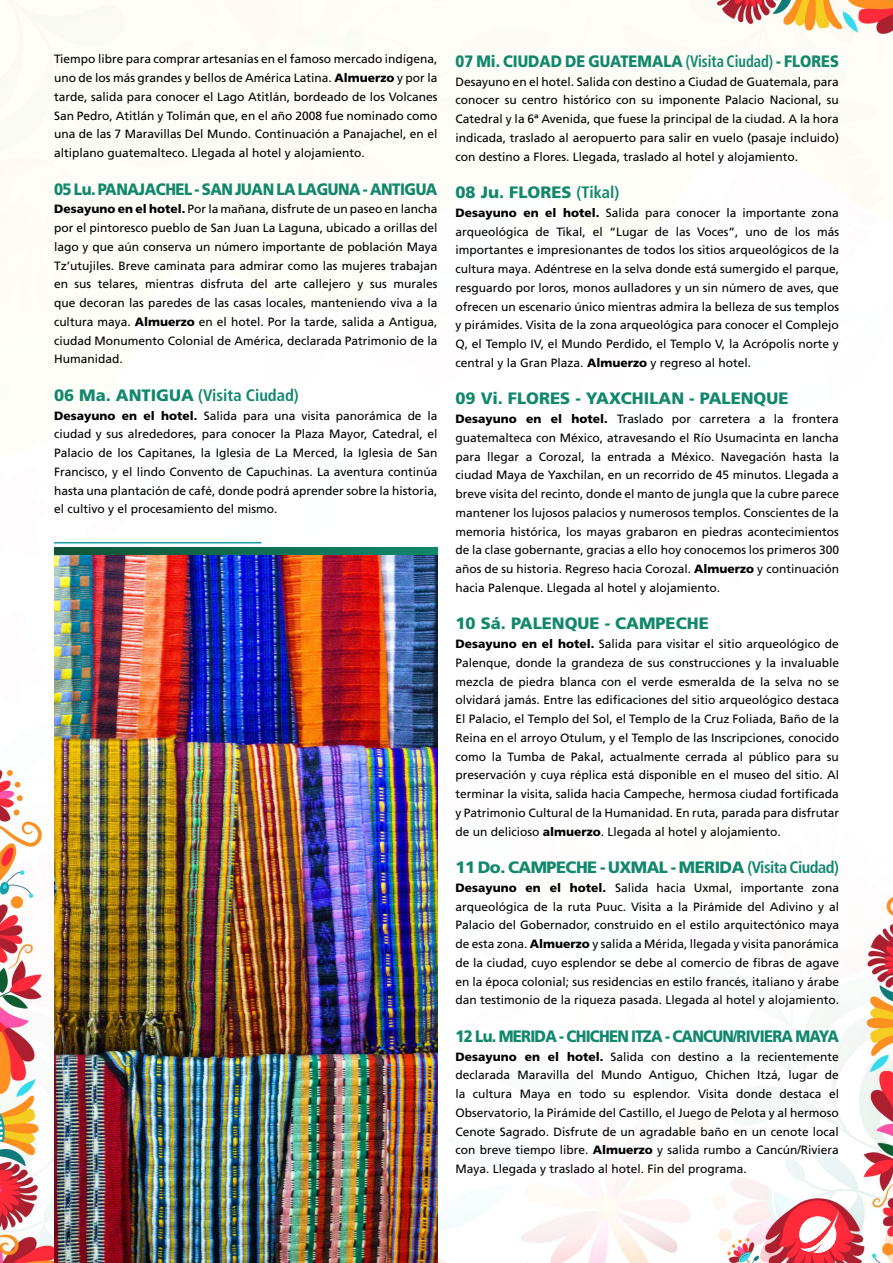
<style>
.page{position:relative;width:893px;height:1263px;background:#fff}
.page>*{position:absolute;margin:0;border:0;box-sizing:border-box;transform-origin:0 0}
.t1{font:900 16.5px "Frutiger";color:#11886b}
.t2{font:900 16.5px "Frutiger";color:#11886b;scale:.88 1}
.t3{font:900 16.5px "Frutiger";letter-spacing:-.05em;color:#11886b;scale:.9 1}
.t4{font:900 16.5px "Frutiger";letter-spacing:-.03em;color:#11886b}
.t5{font:900 16.5px "Frutiger";letter-spacing:-.03em;color:#11886b;scale:.9 1}
.t6{font:700 condensed 16.5px "Frutiger";color:#11886b}
.t7{font:12px/18.8px "Frutiger";color:#000;text-align:justify}
.s1{font-weight:900}
.s2{font-weight:900;font-stretch:normal}
.s3{font-weight:700;font-stretch:condensed}
</style>
<div class="page">
<img style="left:0;top:0;width:893px;height:1263px">
<img style="left:800px;top:1210px;width:39px;height:43px">
<hr style="left:0;top:430px;width:1px;height:74px;background:#fff">
<img style="left:54px;top:555px;width:383px;height:708px">
<svg style="left:54px;top:548px;width:383px;height:7px;background:#116c4f"></svg>
<hr style="left:54px;top:542px;width:208px;height:1px;background:#149ea3">
<p class="t7" style="left:54px;top:50px;width:385px">Tiempo libre para comprar artesanías en el famoso mercado indígena, uno de los más grandes y bellos de América Latina. <span class="s1">Almuerzo</span> y por la tarde, salida para conocer el Lago Atitlán, bordeado de los Volcanes San Pedro, Atitlán y Tolimán que, en el año 2008 fue nominado como una de las 7 Maravillas Del Mundo. Continuación a Panajachel, en el altiplano guatemalteco. Llegada al hotel y alojamiento.</p>
<h1 class="t5" style="left:54px;top:179px;width:428px">05 Lu. PANAJACHEL - SAN JUAN LA LAGUNA - ANTIGUA</h1>
<p class="t7" style="left:54px;top:200px;width:385px"><span class="s1">Desayuno en el hotel.</span> Por la mañana, disfrute de un paseo en lancha por el pintoresco pueblo de San Juan La Laguna, ubicado a orillas del lago y que aún conserva un número importante de población Maya Tz’utujiles. Breve caminata para admirar como las mujeres trabajan en sus telares, mientras disfruta del arte callejero y sus murales que decoran las paredes de las casas locales, manteniendo viva a la cultura maya. <span class="s1">Almuerzo</span> en el hotel. Por la tarde, salida a Antigua, ciudad Monumento Colonial de América, declarada Patrimonio de la Humanidad.</p>
<h1 class="t6" style="left:54px;top:385px;width:246px"><span class="s2">06 Ma. ANTIGUA</span> (Visita Ciudad)</h1>
<p class="t7" style="left:54px;top:406px;width:385px"><span class="s1">Desayuno en el hotel.</span> Salida para una visita panorámica de la ciudad y sus alrededores, para conocer la Plaza Mayor, Catedral, el Palacio de los Capitanes, la Iglesia de La Merced, la Iglesia de San Francisco, y el lindo Convento de Capuchinas. La aventura continúa hasta una plantación de café, donde podrá aprender sobre la historia, el cultivo y el procesamiento del mismo.</p>
<h1 class="t2" style="left:455px;top:51px;width:437px">07 Mi. CIUDAD DE GUATEMALA <span class="s3">(Visita Ciudad)</span> - FLORES</h1>
<p class="t7" style="left:455px;top:72px;width:385px">Desayuno en el hotel. Salida con destino a Ciudad de Guatemala, para conocer su centro histórico con su imponente Palacio Nacional, su Catedral y la 6ª Avenida, que fuese la principal de la ciudad. A la hora indicada, traslado al aeropuerto para salir en vuelo (pasaje incluido) con destino a Flores. Llegada, traslado al hotel y alojamiento.</p>
<h1 class="t1" style="left:455px;top:182px;width:165px">08 Ju. FLORES <span class="s3">(Tikal)</span></h1>
<p class="t7" style="left:455px;top:203px;width:385px"><span class="s1">Desayuno en el hotel.</span> Salida para conocer la importante zona arqueológica de Tikal, el “Lugar de las Voces”, uno de los más importantes e impresionantes de todos los sitios arqueológicos de la cultura maya. Adéntrese en la selva donde está sumergido el parque, resguardo por loros, monos aulladores y un sin número de aves, que ofrecen un escenario único mientras admira la belleza de sus templos y pirámides. Visita de la zona arqueológica para conocer el Complejo Q, el Templo IV, el Mundo Perdido, el Templo V, la Acrópolis norte y central y la Gran Plaza. <span class="s1">Almuerzo</span> y regreso al hotel.</p>
<h1 class="t1" style="left:455px;top:389px;width:334px">09 Vi. FLORES - YAXCHILAN - PALENQUE</h1>
<p class="t7" style="left:455px;top:409px;width:385px"><span class="s1">Desayuno en el hotel.</span> Traslado por carretera a la frontera guatemalteca con México, atravesando el Río Usumacinta en lancha para llegar a Corozal, la entrada a México. Navegación hasta la ciudad Maya de Yaxchilan, en un recorrido de 45 minutos. Llegada a breve visita del recinto, donde el manto de jungla que la cubre parece mantener los lujosos palacios y numerosos templos. Conscientes de la memoria histórica, los mayas grabaron en piedras acontecimientos de la clase gobernante, gracias a ello hoy conocemos los primeros 300 años de su historia. Regreso hacia Corozal. <span class="s1">Almuerzo</span> y continuación hacia Palenque. Llegada al hotel y alojamiento.</p>
<h1 class="t1" style="left:455px;top:614px;width:255px">10 Sá. PALENQUE - CAMPECHE</h1>
<p class="t7" style="left:455px;top:634px;width:385px"><span class="s1">Desayuno en el hotel.</span> Salida para visitar el sitio arqueológico de Palenque, donde la grandeza de sus construcciones y la invaluable mezcla de piedra blanca con el verde esmeralda de la selva no se olvidará jamás. Entre las edificaciones del sitio arqueológico destaca El Palacio, el Templo del Sol, el Templo de la Cruz Foliada, Baño de la Reina en el arroyo Otulum, y el Templo de las Inscripciones, conocido como la Tumba de Pakal, actualmente cerrada al público para su preservación y cuya réplica está disponible en el museo del sitio. Al terminar la visita, salida hacia Campeche, hermosa ciudad fortificada y Patrimonio Cultural de la Humanidad. En ruta, parada para disfrutar de un delicioso <span class="s1">almuerzo</span>. Llegada al hotel y alojamiento.</p>
<h1 class="t4" style="left:455px;top:857px;width:385px">11 Do. CAMPECHE - UXMAL - MERIDA <span class="s3">(Visita Ciudad)</span></h1>
<p class="t7" style="left:455px;top:878px;width:385px"><span class="s1">Desayuno en el hotel.</span> Salida hacia Uxmal, importante zona arqueológica de la ruta Puuc. Visita a la Pirámide del Adivino y al Palacio del Gobernador, construido en el estilo arquitectónico maya de esta zona. <span class="s1">Almuerzo</span> y salida a Mérida, llegada y visita panorámica de la ciudad, cuyo esplendor se debe al comercio de fibras de agave en la época colonial; sus residencias en estilo francés, italiano y árabe dan testimonio de la riqueza pasada. Llegada al hotel y alojamiento.</p>
<h1 class="t3" style="left:455px;top:1026px;width:428px">12 Lu. MERIDA - CHICHEN ITZA - CANCUN/RIVIERA MAYA</h1>
<p class="t7" style="left:455px;top:1047px;width:385px"><span class="s1">Desayuno en el hotel.</span> Salida con destino a la recientemente declarada Maravilla del Mundo Antiguo, Chichen Itzá, lugar de la cultura Maya en todo su esplendor. Visita donde destaca el Observatorio, la Pirámide del Castillo, el Juego de Pelota y al hermoso Cenote Sagrado. Disfrute de un agradable baño en un cenote local con breve tiempo libre. <span class="s1">Almuerzo</span> y salida rumbo a Cancún/Riviera Maya. Llegada y traslado al hotel. Fin del programa.</p>
</div>
